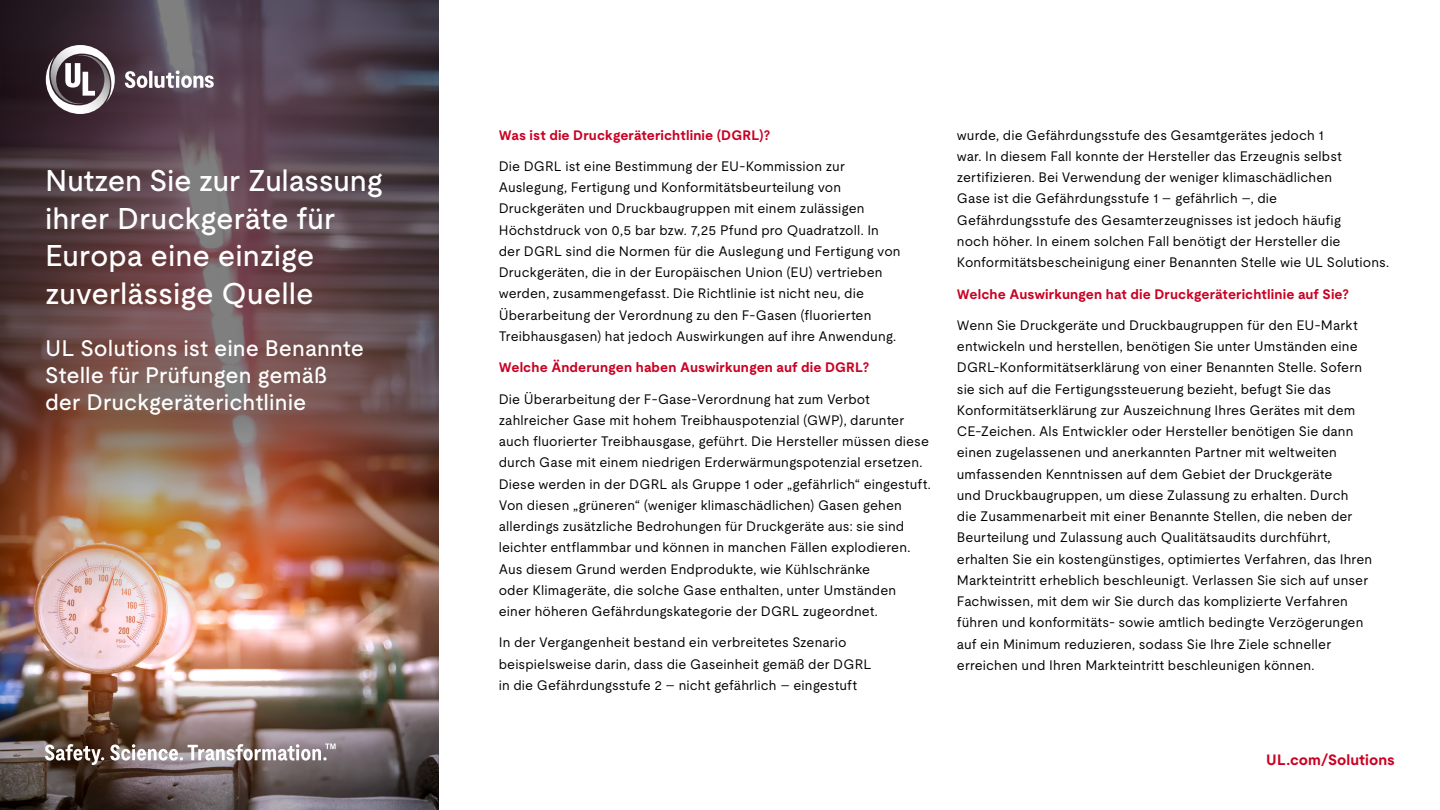
<style>
.page{position:relative;width:1440px;height:810px;background:#fff}
.page>*{position:absolute;margin:0;border:0;box-sizing:border-box;transform-origin:0 0}
.t1{font:500 30px/37.5px "UL Moderat";letter-spacing:-.005em;color:#fff}
.t2{font:500 22.5px/27px "UL Moderat";color:#fff}
.t3{font:700 15px "UL Moderat";letter-spacing:.005em;color:#ca0123}
.t4{font:13.75px/21.2px "UL Moderat";letter-spacing:.005em;color:#000}
.t5{font:700 13.75px "UL Moderat";letter-spacing:.01em;color:#ca0123}
</style>
<div class="page">
<img style="left:0;top:0;width:439px;height:641px">
<img style="left:0;top:641px;width:439px;height:169px">
<svg style="left:45px;top:744px;width:291px;height:21px"></svg>
<svg style="left:46px;top:45px;width:168px;height:69px"></svg>
<h1 class="t1" style="left:45px;top:162px;width:339px">Nutzen Sie zur Zulassung ihrer Druckgeräte für<br>Europa eine einzige zuverlässige Quelle</h1>
<h2 class="t2" style="left:45px;top:335px;width:321px">UL Solutions ist eine Benannte<br>Stelle für Prüfungen gemäß der Druckgeräterichtlinie</h2>
<p class="t5" style="left:499px;top:124px;width:273px">Was ist die Druckgeräterichtlinie (DGRL)?</p>
<p class="t4" style="left:499px;top:155px;width:404px">Die DGRL ist eine Bestimmung der EU-Kommission zur Auslegung, Fertigung und Konformitätsbeurteilung von Druckgeräten und Druckbaugruppen mit einem zulässigen Höchstdruck von 0,5 bar bzw. 7,25 Pfund pro Quadratzoll. In der DGRL sind die Normen für die Auslegung und Fertigung von Druckgeräten, die in der Europäischen Union (EU) vertrieben werden, zusammengefasst. Die Richtlinie ist nicht neu, die Überarbeitung der Verordnung zu den F-Gasen (fluorierten Treibhausgasen) hat jedoch Auswirkungen auf ihre Anwendung.</p>
<p class="t5" style="left:499px;top:357px;width:372px">Welche Änderungen haben Auswirkungen auf die DGRL?</p>
<p class="t4" style="left:499px;top:388px;width:434px">Die Überarbeitung der F-Gase-Verordnung hat zum Verbot zahlreicher Gase mit hohem Treibhauspotenzial (GWP), darunter auch fluorierter Treibhausgase, geführt. Die Hersteller müssen diese durch Gase mit einem niedrigen Erderwärmungspotenzial ersetzen.<br>Diese werden in der DGRL als Gruppe 1 oder „gefährlich“ eingestuft.<br>Von diesen „grüneren“ (weniger klimaschädlichen) Gasen gehen allerdings zusätzliche Bedrohungen für Druckgeräte aus: sie sind leichter entflammbar und können in manchen Fällen explodieren.<br>Aus diesem Grund werden Endprodukte, wie Kühlschränke<br>oder Klimageräte, die solche Gase enthalten, unter Umständen einer höheren Gefährdungskategorie der DGRL zugeordnet.</p>
<p class="t4" style="left:499px;top:632px;width:374px">In der Vergangenheit bestand ein verbreitetes Szenario beispielsweise darin, dass die Gaseinheit gemäß der DGRL in die Gefährdungsstufe 2 – nicht gefährlich – eingestuft</p>
<p class="t4" style="left:957px;top:124px;width:434px">wurde, die Gefährdungsstufe des Gesamtgerätes jedoch 1<br>war. In diesem Fall konnte der Hersteller das Erzeugnis selbst zertifizieren. Bei Verwendung der weniger klimaschädlichen<br>Gase ist die Gefährdungsstufe 1 – gefährlich –, die Gefährdungsstufe des Gesamterzeugnisses ist jedoch häufig<br>noch höher. In einem solchen Fall benötigt der Hersteller die Konformitätsbescheinigung einer Benannten Stelle wie UL Solutions.</p>
<p class="t5" style="left:957px;top:283px;width:394px">Welche Auswirkungen hat die Druckgeräterichtlinie auf Sie?</p>
<p class="t4" style="left:957px;top:314px;width:417px">Wenn Sie Druckgeräte und Druckbaugruppen für den EU-Markt entwickeln und herstellen, benötigen Sie unter Umständen eine DGRL-Konformitätserklärung von einer Benannten Stelle. Sofern sie sich auf die Fertigungssteuerung bezieht, befugt Sie das Konformitätserklärung zur Auszeichnung Ihres Gerätes mit dem CE-Zeichen. Als Entwickler oder Hersteller benötigen Sie dann einen zugelassenen und anerkannten Partner mit weltweiten umfassenden Kenntnissen auf dem Gebiet der Druckgeräte<br>und Druckbaugruppen, um diese Zulassung zu erhalten. Durch<br>die Zusammenarbeit mit einer Benannte Stellen, die neben der Beurteilung und Zulassung auch Qualitätsaudits durchführt, erhalten Sie ein kostengünstiges, optimiertes Verfahren, das Ihren Markteintritt erheblich beschleunigt. Verlassen Sie sich auf unser Fachwissen, mit dem wir Sie durch das komplizierte Verfahren führen und konformitäts- sowie amtlich bedingte Verzögerungen auf ein Minimum reduzieren, sodass Sie Ihre Ziele schneller erreichen und Ihren Markteintritt beschleunigen können.</p>
<p class="t3" style="left:1266px;top:748px;width:130px">UL.com/Solutions</p>
</div>
